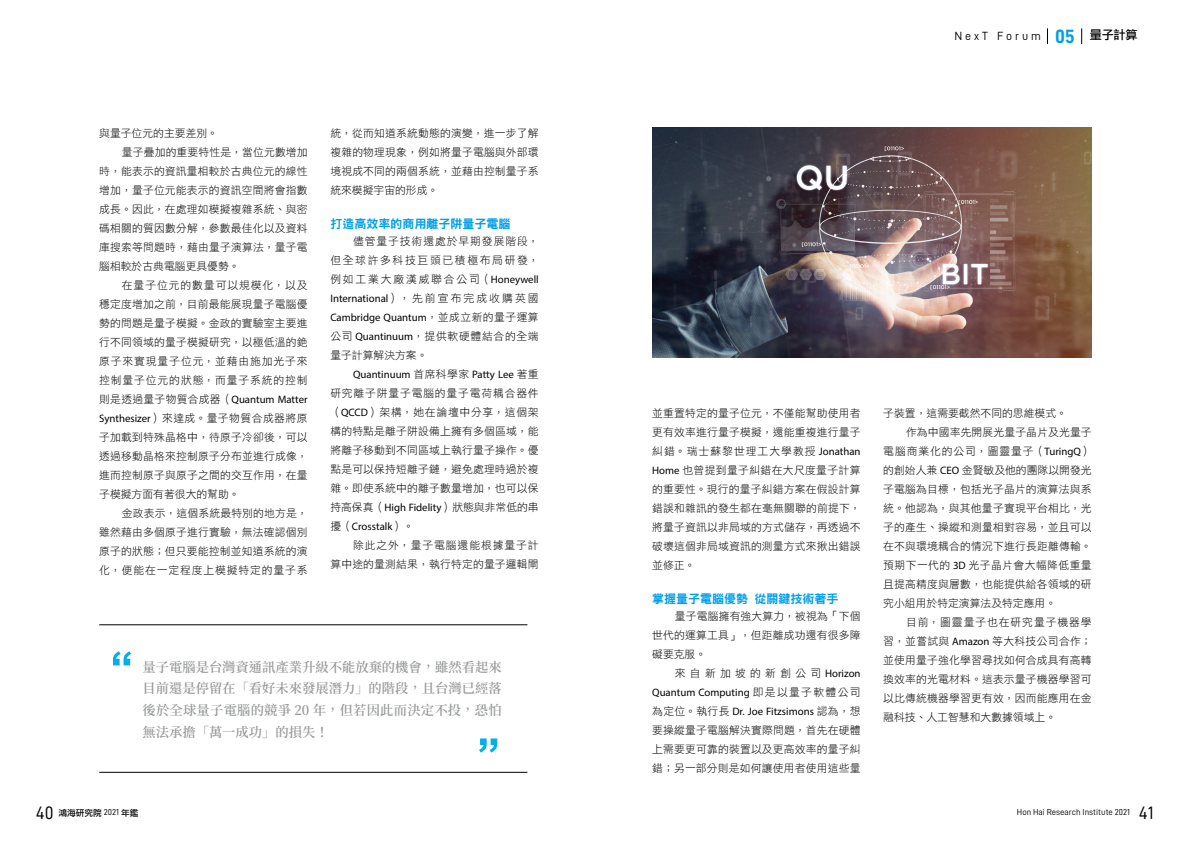
<style>
.page{position:relative;width:1191px;height:842px;background:#fff}
.page>*{position:absolute;margin:0;border:0;box-sizing:border-box;transform-origin:0 0}
.t1{font:54.6px "DF Li Hei Std W5";color:#00afec}
.t2{font:600 13.3px/21.9px "Source Han Serif TW";color:#989999;text-align:justify}
.t3{font:12px "DF Hei Std W9";color:#00a0e9}
.t4{font:11.9px "D DIN";letter-spacing:.25em;color:#000}
.t5{font:10.8px/19px "DF Li Hei Std W3";letter-spacing:.015em;color:#000;text-align:justify}
.t6{font:10.8px/19px "Myriad Pro";color:#000}
.t7{font:10.8px "DF Li Hei Std W3";letter-spacing:.085em;color:#000}
.t8{font:10.8px "DF Li Hei Std W3";letter-spacing:.08em;color:#000}
.t9{font:10.8px/19px "DF Li Hei Std W3";letter-spacing:.065em;color:#000}
.t10{font:10.8px "DF Li Hei Std W3";letter-spacing:.04em;color:#000}
.t11{font:10.8px "DF Li Hei Std W3";letter-spacing:.395em;color:#000}
.t12{font:8.7px "D DIN";color:#000}
.t13{font:8.7px "DF Li Hei Std W5";color:#000}
.s1{font-family:"DF Li Hei Std W3"}
.s2{font-family:"Myriad Pro"}
.s3{font-family:"D DIN Bold";font-size:19.3px;color:#00a0e9}
.s4{font-family:"DF Li Hei Std W5";font-size:12.1px}
.s5{font-family:"D DIN";font-size:18px}
.s6{font-family:"D DIN"}
.s7{font-size:18px}
</style>
<div class="page">
<svg style="left:1047px;top:28px;width:1px;height:16px"></svg>
<svg style="left:1081px;top:28px;width:1px;height:16px"></svg>
<hr style="left:99px;top:772px;width:428px;height:1px;background:#000">
<hr style="left:99px;top:625px;width:428px;height:1px;background:#000">
<img style="left:652px;top:128px;width:439px;height:230px">
<p class="t5" style="left:99px;top:123px;width:120px">與量子位元的主要差別。</p>
<p class="t5" style="left:122px;top:142px;width:187px">量子疊加的重要特性是，當位元數增加</p>
<p class="t5" style="left:99px;top:161px;width:210px">時，能表示的資訊量相較於古典位元的線性</p>
<p class="t5" style="left:99px;top:180px;width:210px">增加，量子位元能表示的資訊空間將會指數</p>
<p class="t5" style="left:99px;top:199px;width:210px">成長。因此，在處理如模擬複雜系統、與密</p>
<p class="t5" style="left:99px;top:218px;width:210px">碼相關的質因數分解，參數最佳化以及資料</p>
<p class="t5" style="left:99px;top:237px;width:210px">庫搜索等問題時，藉由量子演算法，量子電</p>
<p class="t5" style="left:99px;top:256px;width:142px">腦相較於古典電腦更具優勢。</p>
<p class="t7" style="left:122px;top:279px;width:187px">在量子位元的數量可以規模化，以及</p>
<p class="t5" style="left:99px;top:294px;width:210px">穩定度增加之前，目前最能展現量子電腦優</p>
<p class="t5" style="left:99px;top:313px;width:210px">勢的問題是量子模擬。金政的實驗室主要進</p>
<p class="t5" style="left:99px;top:332px;width:210px">行不同領域的量子模擬研究，以極低溫的銫</p>
<p class="t8" style="left:99px;top:355px;width:210px">原子來實現量子位元，並藉由施加光子來</p>
<p class="t8" style="left:99px;top:374px;width:210px">控制量子位元的狀態，而量子系統的控制</p>
<p class="t6" style="left:99px;top:390px;width:210px"><span class="s1">則是透過量子物質合成器（</span>Quantum Matter</p>
<p class="t5" style="left:99px;top:408px;width:210px"><span class="s2">Synthesizer</span>）來達成。量子物質合成器將原子加載到特殊晶格中，待原子冷卻後，可以透過移動晶格來控制原子分布並進行成像，進而控制原子與原子之間的交互作用，在量子模擬方面有著很大的幫助。</p>
<p class="t5" style="left:99px;top:503px;width:210px;text-indent:23px">金政表示，這個系統最特別的地方是，雖然藉由多個原子進行實驗，無法確認個別原子的狀態；但只要能控制並知道系統的演化，便能在一定程度上模擬特定的量子系</p>
<p class="t5" style="left:330px;top:123px;width:210px">統，從而知道系統動態的演變，進一步了解複雜的物理現象，例如將量子電腦與外部環境視成不同的兩個系統，並藉由控制量子系統來模擬宇宙的形成。</p>
<p class="t3" style="left:330px;top:217px;width:181px">打造高效率的商用離子阱量子電腦</p>
<p class="t5" style="left:330px;top:231px;width:210px;text-indent:23px">儘管量子技術還處於早期發展階段，但全球許多科技巨頭已積極布局研發，例如工業大廠漢威聯合公司（<span class="s2">Honeywell</span></p>
<p class="t6" style="left:330px;top:289px;width:210px">International<span class="s1">），先前宣布完成收購英國<br></span>Cambridge Quantum<span class="s1">，並成立新的量子運算</span></p>
<p class="t9" style="left:330px;top:326px;width:210px">公司 <span class="s2">Quantinuum</span>，提供軟硬體結合的全端量子計算解決方案。</p>
<p class="t6" style="left:353px;top:365px;width:187px">Quantinuum <span class="s1">首席科學家</span> Patty Lee <span class="s1">著重</span></p>
<p class="t5" style="left:330px;top:383px;width:210px">研究離子阱量子電腦的量子電荷耦合器件（<span class="s2">QCCD</span>）架構，她在論壇中分享，這個架構的特點是離子阱設備上擁有多個區域，能將離子移動到不同區域上執行量子操作。優點是可以保持短離子鏈，避免處理時過於複雜。即使系統中的離子數量增加，也可以保持高保真（<span class="s2">High Fidelity</span>）狀態與非常低的串</p>
<p class="t6" style="left:330px;top:517px;width:85px"><span class="s1">擾（</span>Crosstalk<span class="s1">）。</span></p>
<p class="t5" style="left:330px;top:535px;width:210px;text-align:right">除此之外，量子電腦還能根據量子計<br>算中途的量測結果，執行特定的量子邏輯閘</p>
<h1 class="t1" style="left:78px;top:648px;width:56px">“</h1>
<p class="t2" style="left:142px;top:656px;width:361px">量子電腦是台灣資通訊產業升級不能放棄的機會，雖然看起來目前還是停留在「看好未來發展潛力」的階段，且台灣已經落後於全球量子電腦的競爭 20 年，但若因此而決定不投，恐怕無法承擔「萬一成功」的損失！</p>
<h1 class="t1" style="left:478px;top:735px;width:56px">”</h1>
<p class="t4" style="left:954px;top:29px;width:185px">NexT Forum <span class="s3">05</span> <span class="s4">量子計算</span></p>
<p class="t5" style="left:652px;top:403px;width:210px">並重置特定的量子位元，不僅能幫助使用者更有效率進行量子模擬，還能重複進行量子糾錯。瑞士蘇黎世理工大學教授 <span class="s2">Jonathan Home</span> 也曾提到量子糾錯在大尺度量子計算的重要性。現行的量子糾錯方案在假設計算錯誤和雜訊的發生都在毫無關聯的前提下，將量子資訊以非局域的方式儲存，再透過不破壞這個非局域資訊的測量方式來揪出錯誤並修正。</p>
<p class="t3" style="left:652px;top:592px;width:188px">掌握量子電腦優勢 從關鍵技術著手</p>
<p class="t5" style="left:652px;top:606px;width:210px;text-indent:23px">量子電腦擁有強大算力，被視為「下個世代的運算工具」，但距離成功還有很多障礙要克服。</p>
<p class="t11" style="left:675px;top:667px;width:187px">來自新加坡的新創公司<span class="s2">Horizon</span></p>
<p class="t6" style="left:652px;top:682px;width:210px">Quantum Computing <span class="s1">即是以量子軟體公司為定位。執行長</span> Dr. Joe Fitzsimons <span class="s1">認為，想</span></p>
<p class="t5" style="left:652px;top:720px;width:210px">要操縱量子電腦解決實際問題，首先在硬體上需要更可靠的裝置以及更高效率的量子糾錯；另一部分則是如何讓使用者使用這些量</p>
<p class="t5" style="left:883px;top:403px;width:185px">子裝置，這需要截然不同的思維模式。</p>
<p class="t5" style="left:906px;top:422px;width:187px">作為中國率先開展光量子晶片及光量子</p>
<p class="t7" style="left:883px;top:445px;width:210px">電腦商業化的公司，圖靈量子（<span class="s2">TuringQ</span>）</p>
<p class="t5" style="left:883px;top:460px;width:210px">的創始人兼 <span class="s2">CEO</span> 金賢敏及他的團隊以開發光</p>
<p class="t5" style="left:883px;top:479px;width:210px">子電腦為目標，包括光子晶片的演算法與系</p>
<p class="t5" style="left:883px;top:498px;width:210px">統。他認為，與其他量子實現平台相比，光</p>
<p class="t5" style="left:883px;top:517px;width:210px">子的產生、操縱和測量相對容易，並且可以</p>
<p class="t5" style="left:883px;top:536px;width:210px">在不與環境耦合的情況下進行長距離傳輸。</p>
<p class="t10" style="left:883px;top:559px;width:210px">預期下一代的 <span class="s2">3D</span> 光子晶片會大幅降低重量</p>
<p class="t5" style="left:883px;top:574px;width:210px">且提高精度與層數，也能提供給各領域的研</p>
<p class="t5" style="left:883px;top:593px;width:174px">究小組用於特定演算法及特定應用。</p>
<p class="t7" style="left:906px;top:616px;width:187px">目前，圖靈量子也在研究量子機器學</p>
<p class="t5" style="left:883px;top:631px;width:210px">習，並嘗試與 <span class="s2">Amazon</span> 等大科技公司合作；</p>
<p class="t5" style="left:883px;top:650px;width:210px">並使用量子強化學習尋找如何合成具有高轉</p>
<p class="t5" style="left:883px;top:669px;width:210px">換效率的光電材料。這表示量子機器學習可</p>
<p class="t5" style="left:883px;top:688px;width:210px">以比傳統機器學習更有效，因而能應用在金</p>
<p class="t5" style="left:883px;top:707px;width:174px">融科技、人工智慧和大數據領域上。</p>
<p class="t13" style="left:36px;top:808px;width:104px"><span class="s5">40</span> 鴻海研究院 <span class="s6">2021</span> 年鑑</p>
<p class="t12" style="left:1017px;top:808px;width:138px">Hon Hai Research Institute 2021 <span class="s7">41</span></p>
</div>
